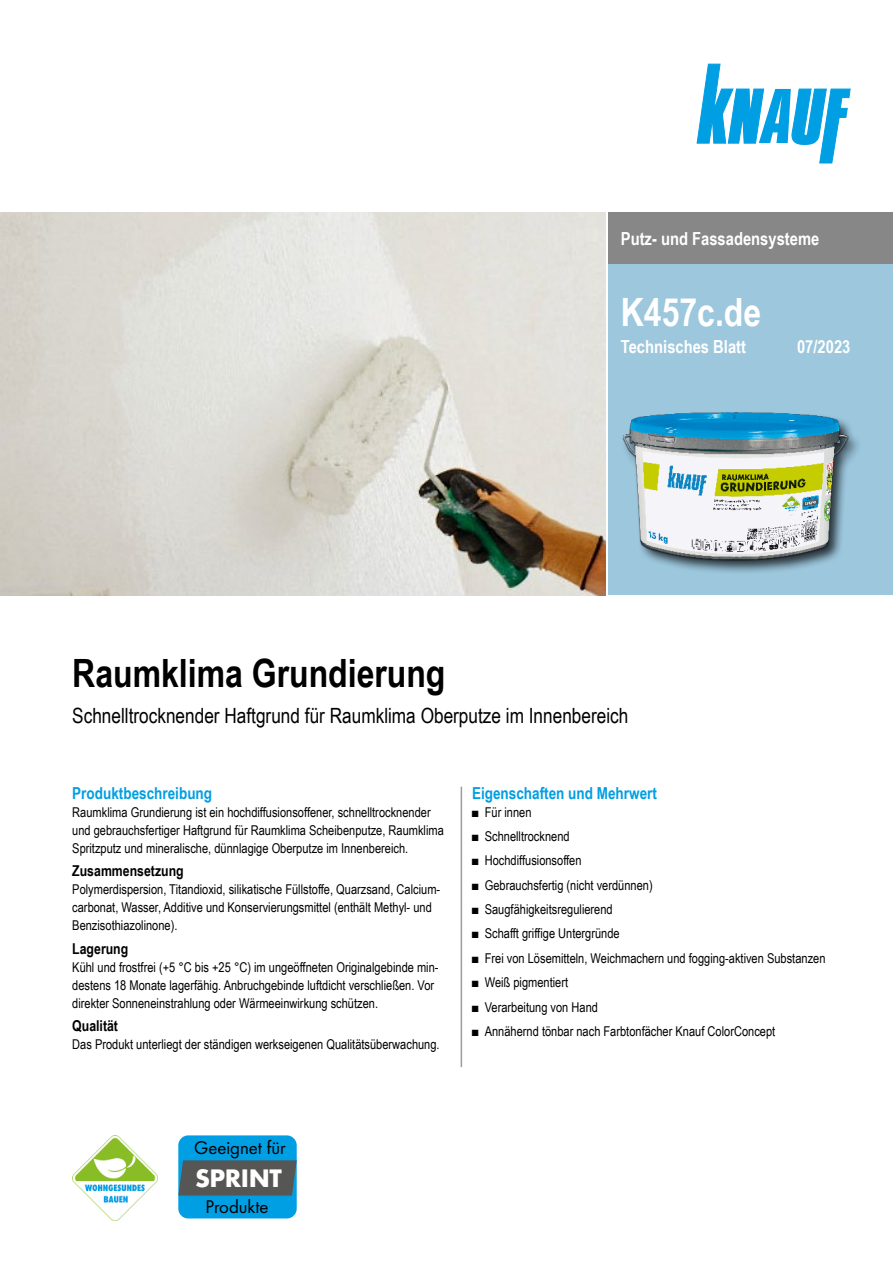
<style>
.page{position:relative;width:893px;height:1263px;background:#fff}
.page>*{position:absolute;margin:0;border:0;box-sizing:border-box;transform-origin:0 0}
.t1{font:700 39px "Arial Narrow";color:#000}
.t2{font:700 39px "Arial Narrow";color:#fff}
.t3{font:700 26.4px "Futura";letter-spacing:-.02em;color:#fff}
.t4{font:21px "Arial Narrow";color:#000}
.t5{font:19.2px "Futura Boo";color:#000}
.Sparte_TB{font:700 18px "Arial Narrow";color:#fff}
.Ausgabe_TB{font:700 18px "Arial Narrow";color:#fff}
.Ue3_11cyan_TB{font:700 16.5px "Arial Narrow";color:#009ee3}
.Ue4_10schwarz_TB{font:700 15px "Arial Narrow";color:#000}
.Text_TB{font:13.5px/18px "Arial Narrow";color:#000}
</style>
<div class="page">
<div style="left:608px;top:213px;width:285px;height:382px;background:#9cc7dd"></div>
<div style="left:608px;top:213px;width:285px;height:51px;background:#868786"></div>
<div style="left:621px;top:411px;width:241px;height:164px;background:#000;opacity:.75"></div>
<img style="left:621px;top:411px;width:229px;height:152px">
<img style="left:0;top:213px;width:606px;height:382px">
<svg style="left:697px;top:64px;width:153px;height:99px"></svg>
<div style="left:178px;top:1135px;width:119px;height:83px;background:#009ee3;border-radius:10px"></div>
<svg style="left:178px;top:1160px;width:119px;height:35px;background:#525a5d"></svg>
<img style="left:72px;top:1135px;width:85px;height:85px">
<hr style="left:461px;top:787px;width:1px;height:280px;background:#9c9c9d">
<p class="Sparte_TB" style="left:621px;top:225px;width:200px">Putz- und Fassadensysteme</p>
<h1 class="t2" style="left:621px;top:282px;width:142px">K457c.de</h1>
<h3 class="Sparte_TB" style="left:621px;top:333px;width:127px">Technisches Blatt</h3>
<p class="Ausgabe_TB" style="left:797px;top:333px;width:55px">07/2023</p>
<h1 class="t1" style="left:72px;top:644px;width:375px">Raumklima Grundierung</h1>
<h3 class="t4" style="left:72px;top:700px;width:558px">Schnelltrocknender Haftgrund für Raumklima Oberputze im Innenbereich</h3>
<p class="Ue3_11cyan_TB" style="left:72px;top:780px;width:141px">Produktbeschreibung</p>
<p class="Text_TB" style="left:72px;top:802px;width:373px">Raumklima Grundierung ist ein hochdiffusionsoffener, schnelltrocknender und gebrauchsfertiger Haftgrund für Raumklima Scheibenputze, Raumklima<br>Spritzputz und mineralische, dünnlagige Oberputze im Innenbereich.</p>
<p class="Ue4_10schwarz_TB" style="left:72px;top:859px;width:113px">Zusammensetzung</p>
<p class="Text_TB" style="left:72px;top:880px;width:369px">Polymerdispersion, Titandioxid, silikatische Füllstoffe, Quarzsand, Calcium&shy;carbonat, Wasser, Additive und Konservierungsmittel (enthält Methyl- und<br>Benzisothiazolinone).</p>
<p class="Ue4_10schwarz_TB" style="left:72px;top:937px;width:58px">Lagerung</p>
<p class="Text_TB" style="left:72px;top:957px;width:368px">Kühl und frostfrei (+5 °C bis +25 °C) im ungeöffneten Originalgebinde min&shy;destens 18 Monate lagerfähig. Anbruchgebinde luftdicht verschließen. Vor direkter Sonneneinstrahlung oder Wärmeeinwirkung schützen.</p>
<p class="Ue4_10schwarz_TB" style="left:72px;top:1014px;width:47px">Qualität</p>
<p class="Text_TB" style="left:72px;top:1035px;width:369px">Das Produkt unterliegt der ständigen werkseigenen Qualitätsüberwachung.</p>
<p class="Ue3_11cyan_TB" style="left:472px;top:780px;width:186px">Eigenschaften und Mehrwert</p>
<p class="Text_TB" style="left:472px;top:802px;width:61px">■ Für innen</p>
<p class="Text_TB" style="left:472px;top:827px;width:99px">■ Schnelltrocknend</p>
<p class="Text_TB" style="left:472px;top:851px;width:111px">■ Hochdiffusionsoffen</p>
<p class="Text_TB" style="left:472px;top:875px;width:182px">■ Gebrauchsfertig (nicht verdünnen)</p>
<p class="Text_TB" style="left:472px;top:900px;width:142px">■ Saugfähigkeitsregulierend</p>
<p class="Text_TB" style="left:472px;top:924px;width:149px">■ Schafft griffige Untergründe</p>
<p class="Text_TB" style="left:472px;top:948px;width:355px">■ Frei von Lösemitteln, Weichmachern und fogging-aktiven Substanzen</p>
<p class="Text_TB" style="left:472px;top:973px;width:98px">■ Weiß pigmentiert</p>
<p class="Text_TB" style="left:472px;top:997px;width:127px">■ Verarbeitung von Hand</p>
<p class="Text_TB" style="left:472px;top:1022px;width:305px">■ Annähernd tönbar nach Farbtonfächer Knauf ColorConcept</p>
<p class="t5" style="left:194px;top:1136px;width:93px">Geeignet für</p>
<p class="t3" style="left:195px;top:1161px;width:88px">SPRINT</p>
<p class="t5" style="left:206px;top:1195px;width:64px">Produkte</p>
</div>
